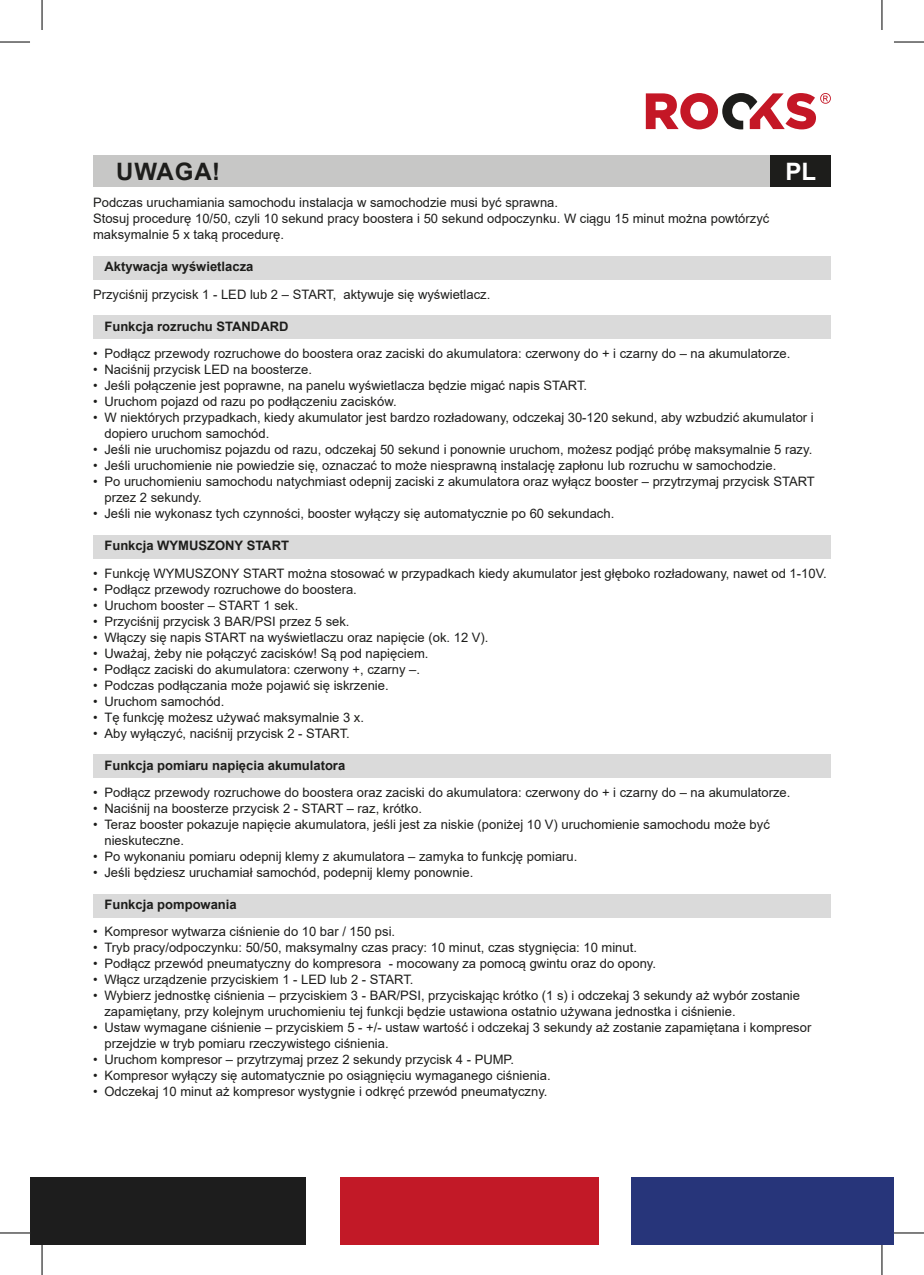
<style>
.page{position:relative;width:924px;height:1275px;background:#fff}
.page>*{position:absolute;margin:0;border:0;box-sizing:border-box;transform-origin:0 0}
.t1{font:700 24px "Arial";letter-spacing:.035em;color:#1d1d1b}
.t2{font:700 24px "Arial";color:#fff}
.text_normal{font:13px/16px "Arial";color:#1d1d1b}
.tekst_bold{font:700 13px "Arial";color:#1d1d1b}
</style>
<div class="page">
<svg style="left:645px;top:93px;width:185px;height:36px"></svg>
<div style="left:31px;top:1177px;width:275px;height:67px;background:#1d1d1d"></div>
<div style="left:340px;top:1177px;width:258px;height:67px;background:#c21927"></div>
<div style="left:630px;top:1177px;width:262px;height:67px;background:#27357a"></div>
<div style="left:93px;top:155px;width:676px;height:32px;background:#c7c7c6"></div>
<div style="left:769px;top:155px;width:61px;height:32px;background:#1d1d1b"></div>
<div style="left:93px;top:256px;width:737px;height:24px;background:#dadada"></div>
<div style="left:93px;top:316px;width:737px;height:23px;background:#dadada"></div>
<div style="left:93px;top:535px;width:737px;height:23px;background:#dadada"></div>
<div style="left:93px;top:754px;width:737px;height:24px;background:#dadada"></div>
<div style="left:93px;top:894px;width:737px;height:23px;background:#dadada"></div>
<hr style="left:0;top:42px;width:30px;height:1px;background:#000">
<hr style="left:893px;top:42px;width:30px;height:1px;background:#000">
<hr style="left:0;top:1232px;width:30px;height:1px;background:#000">
<hr style="left:893px;top:1232px;width:30px;height:1px;background:#000">
<hr style="left:42px;top:0;width:1px;height:30px;background:#000">
<hr style="left:42px;top:1245px;width:1px;height:30px;background:#000">
<hr style="left:881px;top:0;width:1px;height:30px;background:#000">
<hr style="left:881px;top:1245px;width:1px;height:30px;background:#000">
<p class="t1" style="left:116px;top:154px;width:105px">UWAGA!</p>
<p class="t2" style="left:785px;top:154px;width:32px">PL</p>
<p class="text_normal" style="left:93px;top:195px;width:466px">Podczas uruchamiania samochodu instalacja w samochodzie musi być sprawna.</p>
<p class="text_normal" style="left:93px;top:211px;width:677px">Stosuj procedurę 10/50, czyli 10 sekund pracy boostera i 50 sekund odpoczynku. W ciągu 15 minut można powtórzyć maksymalnie 5 x taką procedurę.</p>
<p class="tekst_bold" style="left:104px;top:258px;width:150px">Aktywacja wyświetlacza</p>
<p class="text_normal" style="left:93px;top:286px;width:398px">Przyciśnij przycisk 1 - LED lub 2 – START, aktywuje się wyświetlacz.</p>
<p class="tekst_bold" style="left:104px;top:317px;width:185px">Funkcja rozruchu STANDARD</p>
<p class="text_normal" style="left:93px;top:345px;width:698px">• Podłącz przewody rozruchowe do boostera oraz zaciski do akumulatora: czerwony do + i czarny do – na akumulatorze.</p>
<p class="text_normal" style="left:93px;top:361px;width:220px">• Naciśnij przycisk LED na boosterze.</p>
<p class="text_normal" style="left:93px;top:377px;width:495px">• Jeśli połączenie jest poprawne, na panelu wyświetlacza będzie migać napis START.</p>
<p class="text_normal" style="left:93px;top:393px;width:305px">• Uruchom pojazd od razu po podłączeniu zacisków.</p>
<p class="text_normal" style="left:104px;top:409px;width:710px;text-indent:-11px">• W niektórych przypadkach, kiedy akumulator jest bardzo rozładowany, odczekaj 30-120 sekund, aby wzbudzić akumulator i dopiero uruchom samochód.</p>
<p class="text_normal" style="left:93px;top:441px;width:720px">• Jeśli nie uruchomisz pojazdu od razu, odczekaj 50 sekund i ponownie uruchom, możesz podjąć próbę maksymalnie 5 razy.</p>
<p class="text_normal" style="left:93px;top:457px;width:684px">• Jeśli uruchomienie nie powiedzie się, oznaczać to może niesprawną instalację zapłonu lub rozruchu w samochodzie.</p>
<p class="text_normal" style="left:104px;top:473px;width:711px;text-indent:-11px">• Po uruchomieniu samochodu natychmiast odepnij zaciski z akumulatora oraz wyłącz booster – przytrzymaj przycisk START przez 2 sekundy.</p>
<p class="text_normal" style="left:93px;top:505px;width:522px">• Jeśli nie wykonasz tych czynności, booster wyłączy się automatycznie po 60 sekundach.</p>
<p class="tekst_bold" style="left:104px;top:536px;width:186px">Funkcja WYMUSZONY START</p>
<p class="text_normal" style="left:93px;top:565px;width:734px">• Funkcję WYMUSZONY START można stosować w przypadkach kiedy akumulator jest głęboko rozładowany, nawet od 1-10V.</p>
<p class="text_normal" style="left:93px;top:581px;width:265px">• Podłącz przewody rozruchowe do boostera.</p>
<p class="text_normal" style="left:93px;top:597px;width:206px">• Uruchom booster – START 1 sek.</p>
<p class="text_normal" style="left:93px;top:613px;width:258px">• Przyciśnij przycisk 3 BAR/PSI przez 5 sek.</p>
<p class="text_normal" style="left:93px;top:629px;width:396px">• Włączy się napis START na wyświetlaczu oraz napięcie (ok. 12 V).</p>
<p class="text_normal" style="left:93px;top:645px;width:337px">• Uważaj, żeby nie połączyć zacisków! Są pod napięciem.</p>
<p class="text_normal" style="left:93px;top:661px;width:328px">• Podłącz zaciski do akumulatora: czerwony +, czarny –.</p>
<p class="text_normal" style="left:93px;top:677px;width:297px">• Podczas podłączania może pojawić się iskrzenie.</p>
<p class="text_normal" style="left:93px;top:693px;width:133px">• Uruchom samochód.</p>
<p class="text_normal" style="left:93px;top:709px;width:272px">• Tę funkcję możesz używać maksymalnie 3 x.</p>
<p class="text_normal" style="left:93px;top:725px;width:258px">• Aby wyłączyć, naciśnij przycisk 2 - START.</p>
<p class="tekst_bold" style="left:104px;top:756px;width:242px">Funkcja pomiaru napięcia akumulatora</p>
<p class="text_normal" style="left:93px;top:784px;width:698px">• Podłącz przewody rozruchowe do boostera oraz zaciski do akumulatora: czerwony do + i czarny do – na akumulatorze.</p>
<p class="text_normal" style="left:93px;top:800px;width:330px">• Naciśnij na boosterze przycisk 2 - START – raz, krótko.</p>
<p class="text_normal" style="left:104px;top:816px;width:666px;text-indent:-11px">• Teraz booster pokazuje napięcie akumulatora, jeśli jest za niskie (poniżej 10 V) uruchomienie samochodu może być nieskuteczne.</p>
<p class="text_normal" style="left:93px;top:848px;width:485px">• Po wykonaniu pomiaru odepnij klemy z akumulatora – zamyka to funkcję pomiaru.</p>
<p class="text_normal" style="left:93px;top:864px;width:381px">• Jeśli będziesz uruchamiał samochód, podepnij klemy ponownie.</p>
<p class="tekst_bold" style="left:104px;top:895px;width:134px">Funkcja pompowania</p>
<p class="text_normal" style="left:93px;top:923px;width:303px">• Kompresor wytwarza ciśnienie do 10 bar / 150 psi.</p>
<p class="text_normal" style="left:93px;top:939px;width:545px">• Tryb pracy/odpoczynku: 50/50, maksymalny czas pracy: 10 minut, czas stygnięcia: 10 minut.</p>
<p class="text_normal" style="left:93px;top:955px;width:564px">• Podłącz przewód pneumatyczny do kompresora - mocowany za pomocą gwintu oraz do opony.</p>
<p class="text_normal" style="left:93px;top:971px;width:322px">• Włącz urządzenie przyciskiem 1 - LED lub 2 - START.</p>
<p class="text_normal" style="left:104px;top:987px;width:696px;text-indent:-11px">• Wybierz jednostkę ciśnienia – przyciskiem 3 - BAR/PSI, przyciskając krótko (1 s) i odczekaj 3 sekundy aż wybór zostanie zapamiętany, przy kolejnym uruchomieniu tej funkcji będzie ustawiona ostatnio używana jednostka i ciśnienie.</p>
<p class="text_normal" style="left:104px;top:1019px;width:708px;text-indent:-11px">• Ustaw wymagane ciśnienie – przyciskiem 5 - +/- ustaw wartość i odczekaj 3 sekundy aż zostanie zapamiętana i kompresor przejdzie w tryb pomiaru rzeczywistego ciśnienia.</p>
<p class="text_normal" style="left:93px;top:1051px;width:422px">• Uruchom kompresor – przytrzymaj przez 2 sekundy przycisk 4 - PUMP.</p>
<p class="text_normal" style="left:93px;top:1067px;width:459px">• Kompresor wyłączy się automatycznie po osiągnięciu wymaganego ciśnienia.</p>
<p class="text_normal" style="left:93px;top:1083px;width:456px">• Odczekaj 10 minut aż kompresor wystygnie i odkręć przewód pneumatyczny.</p>
</div>
